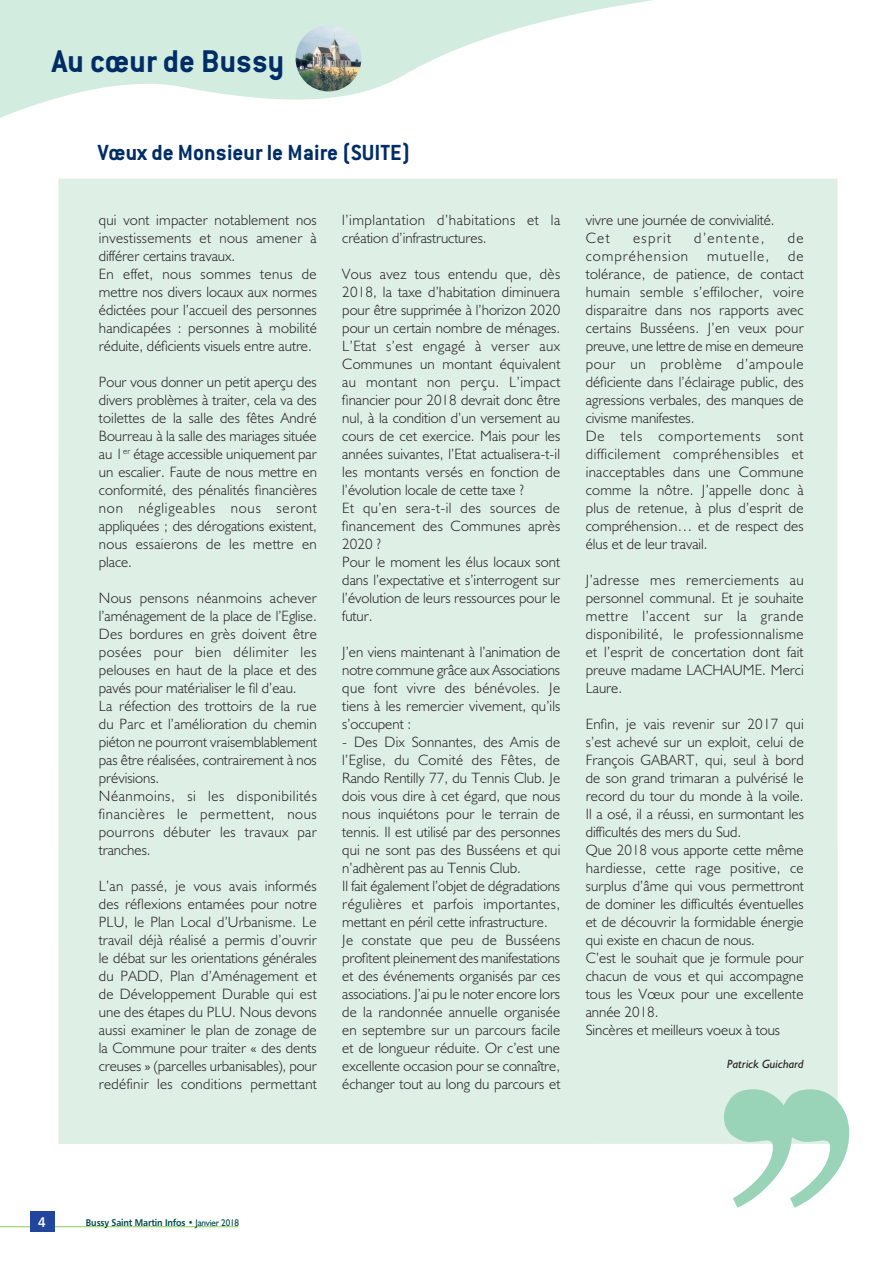
<style>
.page{position:relative;width:893px;height:1263px;background:#fff}
.page>*{position:absolute;margin:0;border:0;box-sizing:border-box;transform-origin:0 0}
.t1{font:700 34.5px "Conduit ITC";color:#002d66}
.t2{font:700 24px "Conduit ITC";color:#002d66}
.t3{font:300 15px/18px "Humanist 521 BT";letter-spacing:.01em;color:#231f20}
.t4{font:300 15px/18px "Humanist 521 BT";letter-spacing:.04em;color:#231f20}
.t5{font:300 15px "Humanist 521 BT";letter-spacing:.07em;color:#231f20}
.t6{font:300 15px "Humanist 521 BT";letter-spacing:.09em;color:#231f20}
.t7{font:13.95px "Humanist 777 BT Bold B";color:#fff;scale:.9 1}
.t8{font:italic 12px "Humanist 521 BT";color:#231f20}
.t9{font:9.75px "Humanist 777 BT Bold B";letter-spacing:-.015em;color:#004846;scale:.91 1}
.s1{font-family:"Humanist 521 BT"}
</style>
<div class="page">
<svg style="left:0;top:0;width:653px;height:118px;fill:#d3ece0"></svg>
<img style="left:296px;top:25px;width:65px;height:66px;border-radius:33px">
<hr style="left:0;top:1226px;width:238px;height:1px;background:#8dc962">
<div style="left:30px;top:1211px;width:24px;height:21px;background:#22469d"></div>
<div style="left:58px;top:179px;width:780px;height:965px;background:#deefe6"></div>
<svg style="left:724px;top:1089px;width:125px;height:119px"></svg>
<h1 class="t1" style="left:52px;top:41px;width:234px">Au cœur de Bussy</h1>
<h2 class="t2" style="left:98px;top:138px;width:314px">Vœux de Monsieur le Maire (SUITE)</h2>
<p class="t3" style="left:99px;top:211px;width:220px">qui vont impacter notablement nos investissements et nous amener à différer certains travaux.<br>En effet, nous sommes tenus de mettre nos divers locaux aux normes édictées pour l’accueil des personnes handicapées : personnes à mobilité réduite, déficients visuels entre autre.</p>
<p class="t3" style="left:99px;top:373px;width:220px;text-align:justify">Pour vous donner un petit aperçu des divers problèmes à traiter, cela va des toilettes de la salle des fêtes André Bourreau à la salle des mariages située au 1<sup>er</sup> étage accessible uniquement par un escalier. Faute de nous mettre en conformité, des pénalités financières non négligeables nous seront appliquées ; des dérogations existent, nous essaierons de les mettre en place.</p>
<p class="t3" style="left:99px;top:589px;width:220px">Nous pensons néanmoins achever l’aménagement de la place de l’Eglise.<br>Des bordures en grès doivent être posées pour bien délimiter les pelouses en haut de la place et des pavés pour matérialiser le fil d’eau.<br>La réfection des trottoirs de la rue du Parc et l’amélioration du chemin piéton ne pourront vraisemblablement pas être réalisées, contrairement à nos prévisions.<br>Néanmoins, si les disponibilités financières le permettent, nous pourrons débuter les travaux par tranches.</p>
<p class="t3" style="left:99px;top:877px;width:219px;text-align:justify">L’an passé, je vous avais informés des réflexions entamées pour notre PLU, le Plan Local d’Urbanisme. Le travail déjà réalisé a permis d’ouvrir le débat sur les orientations générales du PADD, Plan d’Aménagement et de Développement Durable qui est une des étapes du PLU. Nous devons aussi examiner le plan de zonage de la Commune pour traiter « des dents creuses » (parcelles urbanisables), pour redéfinir les conditions permettant</p>
<p class="t4" style="left:342px;top:211px;width:220px">l’implantation d’habitations et la création d’infrastructures.</p>
<p class="t3" style="left:342px;top:265px;width:220px">Vous avez tous entendu que, dès<br>2018, la taxe d’habitation diminuera pour être supprimée à l’horizon 2020 pour un certain nombre de ménages.<br>L’Etat s’est engagé à verser aux<br>Communes un montant équivalent au montant non perçu. L’impact financier pour 2018 devrait donc être nul, à la condition d’un versement au cours de cet exercice. Mais pour les années suivantes, l’Etat actualisera-t-il les montants versés en fonction de l’évolution locale de cette taxe ?<br>Et qu’en sera-t-il des sources de financement des Communes après<br>2020 ?<br>Pour le moment les élus locaux sont dans l’expectative et s’interrogent sur l’évolution de leurs ressources pour le futur.</p>
<p class="t3" style="left:342px;top:643px;width:219px;text-align:justify">J’en viens maintenant à l’animation de notre commune grâce aux Associations que font vivre des bénévoles. Je tiens à les remercier vivement, qu’ils s’occupent :</p>
<p class="t3" style="left:342px;top:733px;width:220px">- Des Dix Sonnantes, des Amis de l’Eglise, du Comité des Fêtes, de Rando Rentilly 77, du Tennis Club. Je dois vous dire à cet égard, que nous nous inquiétons pour le terrain de tennis. Il est utilisé par des personnes qui ne sont pas des Busséens et qui n’adhèrent pas au Tennis Club.<br>Il fait également l’objet de dégradations régulières et parfois importantes, mettant en péril cette infrastructure.<br>Je constate que peu de Busséens profitent pleinement des manifestations et des événements organisés par ces associations. J’ai pu le noter encore lors de la randonnée annuelle organisée en septembre sur un parcours facile et de longueur réduite. Or c’est une excellente occasion pour se connaître, échanger tout au long du parcours et</p>
<p class="t3" style="left:586px;top:211px;width:190px">vivre une journée de convivialité.<br>Cet</p>
<p class="t3" style="left:633px;top:229px;width:40px">esprit</p>
<p class="t6" style="left:694px;top:229px;width:72px">d’entente,</p>
<p class="t3" style="left:788px;top:229px;width:17px">de</p>
<p class="t5" style="left:586px;top:247px;width:104px">compréhension</p>
<p class="t5" style="left:707px;top:247px;width:63px">mutuelle,</p>
<p class="t3" style="left:586px;top:247px;width:220px;text-indent:202px">de tolérance, de patience, de contact humain semble s’effilocher, voire disparaitre dans nos rapports avec certains Busséens. J’en veux pour preuve, une lettre de mise en demeure pour un problème d’ampoule déficiente dans l’éclairage public, des agressions verbales, des manques de civisme manifestes.<br>De tels comportements sont difficilement compréhensibles et inacceptables dans une Commune comme la nôtre. J’appelle donc à plus de retenue, à plus d’esprit de compréhension… et de respect des élus et de leur travail.</p>
<p class="t3" style="left:586px;top:571px;width:219px;text-align:justify">J’adresse mes remerciements au personnel communal. Et je souhaite mettre l’accent sur la grande disponibilité, le professionnalisme et l’esprit de concertation dont fait preuve madame LACHAUME. Merci Laure.</p>
<p class="t3" style="left:586px;top:715px;width:220px">Enfin, je vais revenir sur 2017 qui s’est achevé sur un exploit, celui de<br>François GABART, qui, seul à bord de son grand trimaran a pulvérisé le record du tour du monde à la voile.<br>Il a osé, il a réussi, en surmontant les difficultés des mers du Sud.<br>Que 2018 vous apporte cette même hardiesse, cette rage positive, ce surplus d’âme qui vous permettront de dominer les difficultés éventuelles et de découvrir la formidable énergie qui existe en chacun de nous.<br>C’est le souhait que je formule pour chacun de vous et qui accompagne tous les Vœux pour une excellente année 2018.<br>Sincères et meilleurs voeux à tous</p>
<p class="t8" style="left:727px;top:1056px;width:78px">Patrick Guichard</p>
<p class="t7" style="left:38px;top:1213px;width:10px">4</p>
<p class="t9" style="left:86px;top:1216px;width:170px">Bussy Saint Martin Infos • <span class="s1">Janvier 2018</span></p>
</div>
